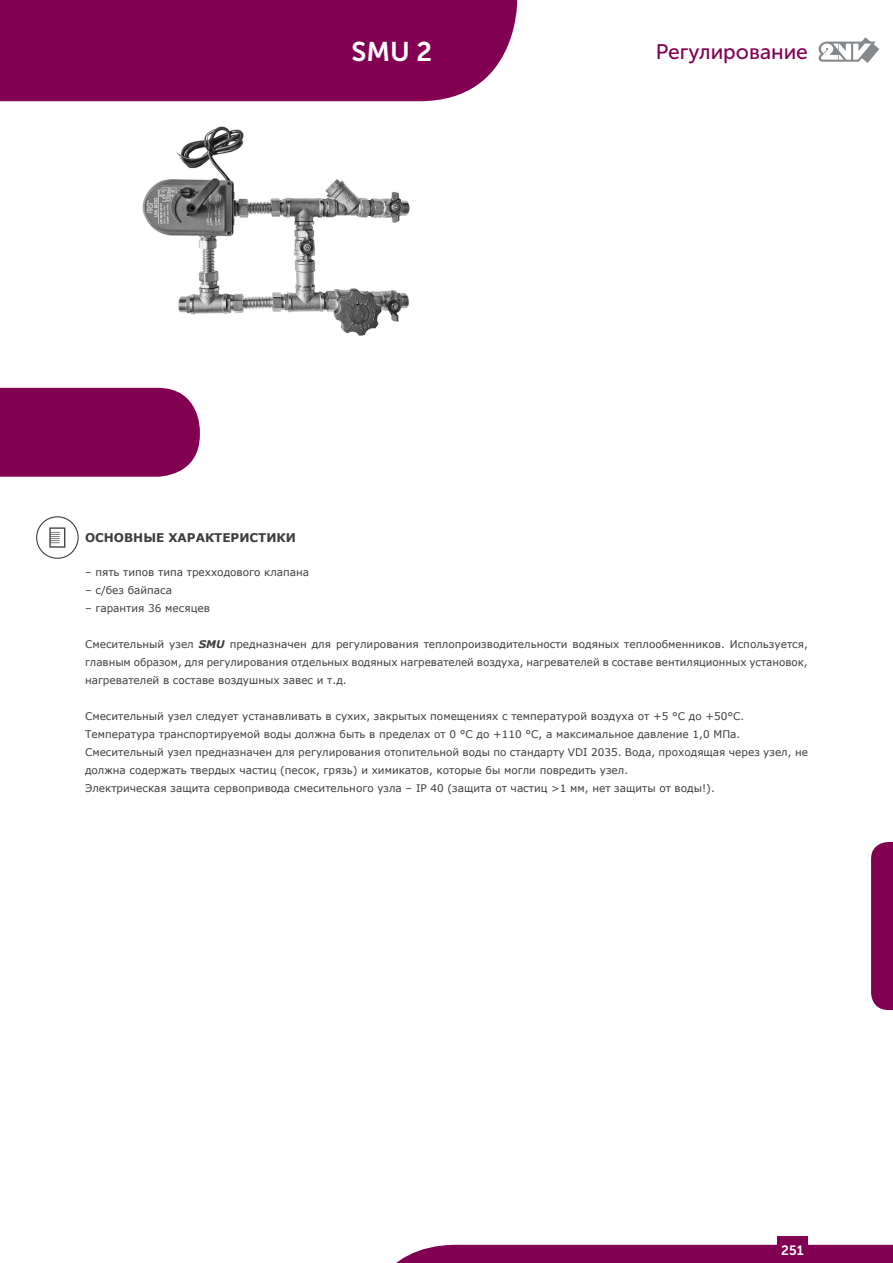
<style>
.page{position:relative;width:893px;height:1263px;background:#fff}
.page>*{position:absolute;margin:0;border:0;box-sizing:border-box;transform-origin:0 0}
.t1{font:27px "Museo Sans 700";color:#fff}
.t2{font:21px "Museo Sans Cyrl 500";color:#820052}
.t3{font:13.5px "Museo Sans 700";color:#fff}
.Titulek_TM{font:700 12px "Verdana";color:#3e3e3f}
.t4{font:10.5px/18px "Verdana";color:#3e3e3f;text-align:justify}
.s1{font-weight:700;font-style:italic}
</style>
<div class="page">
<div style="left:0;top:0;width:517px;height:101px;background:#820052"></div>
<div style="left:396px;top:1245px;width:497px;height:18px;background:#820052"></div>
<div style="left:777px;top:1236px;width:31px;height:27px;background:#820052"></div>
<svg style="left:871px;top:842px;width:22px;height:168px;background:#860857"></svg>
<div style="left:0;top:388px;width:200px;height:89px;background:#820052"></div>
<svg style="left:818px;top:37px;width:61px;height:26px"></svg>
<svg style="left:36px;top:516px;width:43px;height:43px"></svg>
<img style="left:143px;top:126px;width:266px;height:210px">
<h1 class="t1" style="left:351px;top:37px;width:82px">SMU 2</h1>
<h2 class="t2" style="left:656px;top:40px;width:154px">Регулирование</h2>
<p class="Titulek_TM" style="left:85px;top:529px;width:212px">ОСНОВНЫЕ ХАРАКТЕРИСТИКИ</p>
<p class="t4" style="left:85px;top:563px;width:226px">– пять типов типа трехходового клапана</p>
<p class="t4" style="left:85px;top:581px;width:89px">– с/без байпаса</p>
<p class="t4" style="left:85px;top:599px;width:126px">– гарантия 36 месяцев</p>
<p class="t4" style="left:85px;top:635px;width:724px">Смесительный узел <span class="s1">SMU</span> предназначен для регулирования теплопроизводительности водяных теплообменников. Используется, главным образом, для регулирования отдельных водяных нагревателей воздуха, нагревателей в составе вентиляционных установок, нагревателей в составе воздушных завес и т.д.</p>
<p class="t4" style="left:85px;top:707px;width:661px">Смесительный узел следует устанавливать в сухих, закрытых помещениях с температурой воздуха от +5 °C до +50°C.</p>
<p class="t4" style="left:85px;top:725px;width:657px">Температура транспортируемой воды должна быть в пределах от 0 °C до +110 °C, а максимальное давление 1,0 МПа.</p>
<p class="t4" style="left:85px;top:743px;width:724px">Смесительный узел предназначен для регулирования отопительной воды по стандарту VDI 2035. Вода, проходящая через узел, не должна содержать твердых частиц (песок, грязь) и химикатов, которые бы могли повредить узел.</p>
<p class="t4" style="left:85px;top:779px;width:631px">Электрическая защита сервопривода смесительного узла – IP 40 (защита от частиц &gt;1 мм, нет защиты от воды!).</p>
<p class="t3" style="left:781px;top:1242px;width:24px">251</p>
</div>
